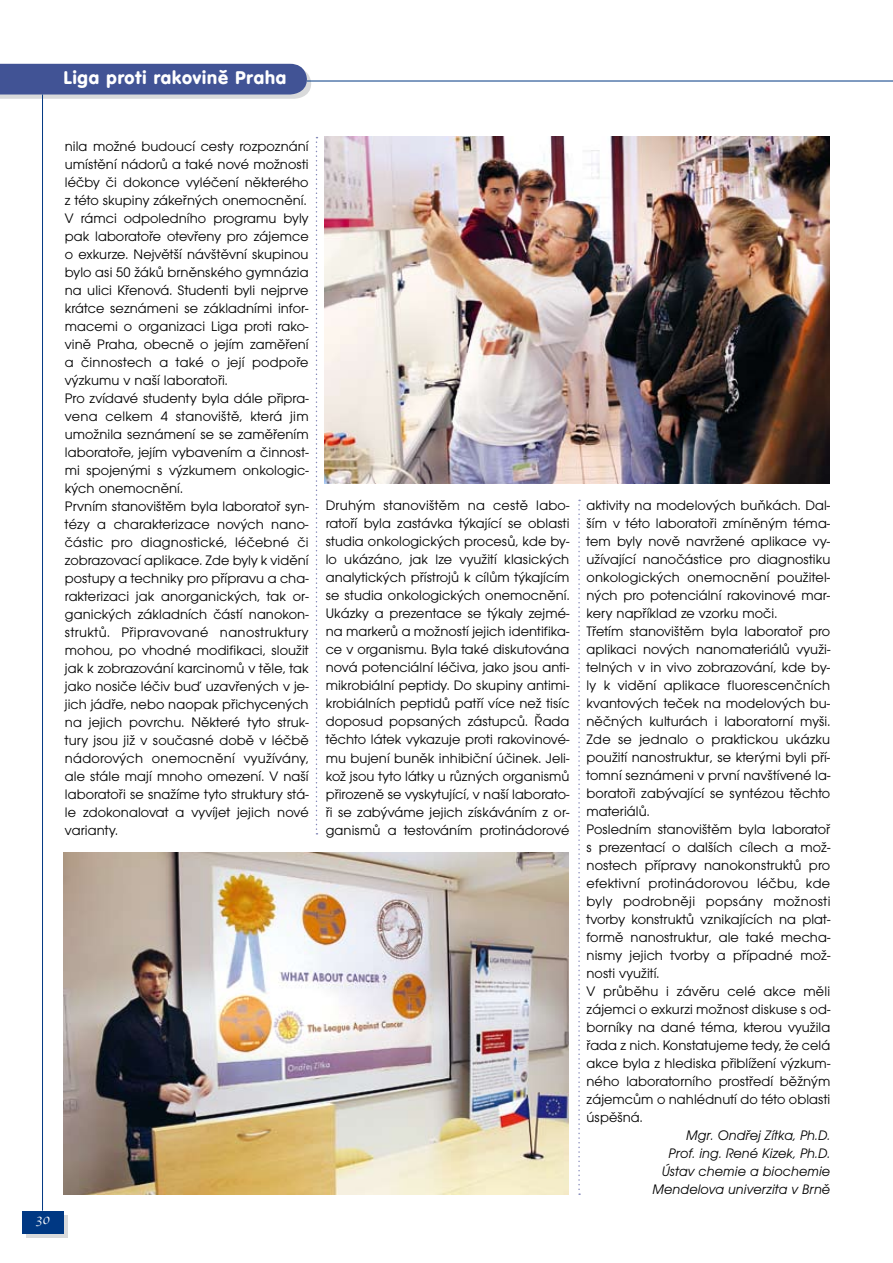
<style>
.page{position:relative;width:893px;height:1263px;background:#fff}
.page>*{position:absolute;margin:0;border:0;box-sizing:border-box;transform-origin:0 0}
.t1{font:900 18px "VAG Rounded CE";letter-spacing:.05em;color:#fff}
.t2{font:14.25px/18px "Avant Gar Got Itc TCE Boo";letter-spacing:.005em;color:#000}
.t3{font:14.25px/18px "Avant Gar Got Itc TCE Boo Obl";letter-spacing:.005em;color:#000;text-align:right}
.t4{font:14.25px "Apple Chancery";color:#fff}
</style>
<div class="page">
<svg style="left:26px;top:1215px;width:42px;height:23px"></svg>
<svg style="left:0;top:64px;width:311px;height:35px;background:#5867a0"></svg>
<div style="left:22px;top:1210px;width:42px;height:23px;background:#003883"></div>
<hr style="left:42px;top:94px;width:1px;height:1116px;background:#003883">
<hr style="left:307px;top:81px;width:586px;height:1px;background:#003883">
<img style="left:325px;top:137px;width:504px;height:346px">
<img style="left:64px;top:852px;width:504px;height:343px">
<svg style="left:316px;top:137px;width:1px;height:697px"></svg>
<svg style="left:578px;top:500px;width:2px;height:695px"></svg>
<p class="t1" style="left:64px;top:66px;width:224px">Liga proti rakovině Praha</p>
<p class="t2" style="left:65px;top:137px;width:245px">nila možné budoucí cesty rozpoznání umístění nádorů a také nové možnosti léčby či dokonce vyléčení některého z této skupiny zákeřných onemocnění.<br>V rámci odpoledního programu byly pak laboratoře otevřeny pro zájemce o exkurze. Největší návštěvní skupinou bylo asi 50 žáků brněnského gymnázia na ulici Křenová. Studenti byli nejprve krátce seznámeni se základními infor&shy;macemi o organizaci Liga proti rako&shy;vině Praha, obecně o jejím zaměření a činnostech a také o její podpoře výzkumu v naší laboratoři.<br>Pro zvídavé studenty byla dále připra&shy;vena celkem 4 stanoviště, která jim umožnila seznámení se se zaměřením laboratoře, jejím vybavením a činnost&shy;mi spojenými s výzkumem onkologic&shy;kých onemocnění.<br>Prvním stanovištěm byla laboratoř syn&shy;tézy a charakterizace nových nano&shy;částic pro diagnostické, léčebné či zobrazovací aplikace. Zde byly k vidění postupy a techniky pro přípravu a cha&shy;rakterizaci jak anorganických, tak or&shy;ganických základních částí nanokon&shy;struktů. Připravované nanostruktury mohou, po vhodné modifikaci, sloužit jak k zobrazování karcinomů v těle, tak jako nosiče léčiv buď uzavřených v je&shy;jich jádře, nebo naopak přichycených na jejich povrchu. Některé tyto struk&shy;tury jsou již v současné době v léčbě nádorových onemocnění využívány, ale stále mají mnoho omezení. V naší laboratoři se snažíme tyto struktury stá&shy;le zdokonalovat a vyvíjet jejich nové varianty.</p>
<p class="t4" style="left:36px;top:1208px;width:15px">30</p>
<p class="t2" style="left:326px;top:497px;width:245px;text-align:justify">Druhým stanovištěm na cestě labo&shy;ratoří byla zastávka týkající se oblasti studia onkologických procesů, kde by&shy;lo ukázáno, jak lze využití klasických analytických přístrojů k cílům týkajícím se studia onkologických onemocnění.<br>Ukázky a prezentace se týkaly zejmé&shy;na markerů a možností jejich identifika&shy;ce v organismu. Byla také diskutována nová potenciální léčiva, jako jsou anti&shy;mikrobiální peptidy. Do skupiny antimi&shy;krobiálních peptidů patří více než tisíc doposud popsaných zástupců. Řada těchto látek vykazuje proti rakovinové&shy;mu bujení buněk inhibiční účinek. Jeli&shy;kož jsou tyto látky u různých organismů přirozeně se vyskytující, v naší laborato&shy;ři se zabýváme jejich získáváním z or&shy;ganismů a testováním protinádorové</p>
<p class="t2" style="left:586px;top:497px;width:245px">aktivity na modelových buňkách. Dal&shy;ším v této laboratoři zmíněným téma&shy;tem byly nově navržené aplikace vy&shy;užívající nanočástice pro diagnostiku onkologických onemocnění použitel&shy;ných pro potenciální rakovinové mar&shy;kery například ze vzorku moči.<br>Třetím stanovištěm byla laboratoř pro aplikaci nových nanomateriálů využi&shy;telných v in vivo zobrazování, kde by&shy;ly k vidění aplikace fluorescenčních kvantových teček na modelových bu&shy;něčných kulturách i laboratorní myši.<br>Zde se jednalo o praktickou ukázku použití nanostruktur, se kterými byli pří&shy;tomní seznámeni v první navštívené la&shy;boratoři zabývající se syntézou těchto materiálů.<br>Posledním stanovištěm byla laboratoř s prezentací o dalších cílech a mož&shy;nostech přípravy nanokonstruktů pro efektivní protinádorovou léčbu, kde byly podrobněji popsány možnosti tvorby konstruktů vznikajících na plat&shy;formě nanostruktur, ale také mecha&shy;nismy jejich tvorby a případné mož&shy;nosti využití.<br>V průběhu i závěru celé akce měli zájemci o exkurzi možnost diskuse s od&shy;borníky na dané téma, kterou využila řada z nich. Konstatujeme tedy, že celá akce byla z hlediska přiblížení výzkum&shy;ného laboratorního prostředí běžným zájemcům o nahlédnutí do této oblasti úspěšná.</p>
<p class="t3" style="left:653px;top:1127px;width:179px">Mgr. Ondřej Zítka, Ph.D.<br>Prof. ing. René Kizek, Ph.D.<br>Ústav chemie a biochemie<br>Mendelova univerzita v Brně</p>
</div>
